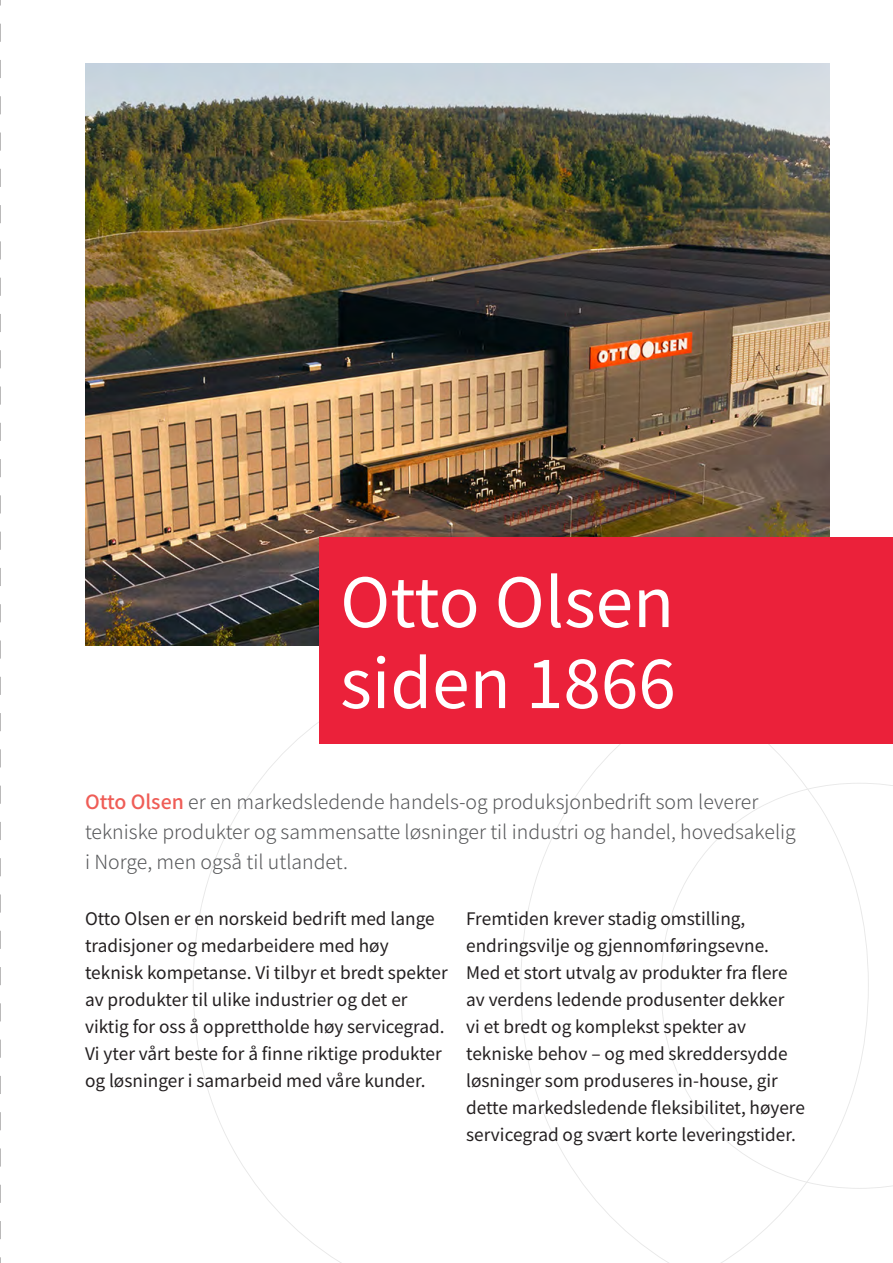
<style>
.page{position:relative;width:893px;height:1263px;background:#fff}
.page>*{position:absolute;margin:0;border:0;box-sizing:border-box;transform-origin:0 0}
.t1{font:67.5px/81px "Noto Sans JP";color:#fff}
.t2{font:300 19.5px/30px "Noto Sans JP";color:#57585a}
.t3{font:17.25px/27px "Noto Sans JP";color:#231f20}
.s1{font-weight:500;color:#ef5d57}
</style>
<div class="page">
<svg style="left:193px;top:722px;width:700px;height:541px"></svg>
<img style="left:85px;top:64px;width:744px;height:582px">
<div style="left:319px;top:537px;width:574px;height:207px;background:#eb213a"></div>
<svg style="left:0;top:0;width:1px;height:1263px"></svg>
<h1 class="t1" style="left:340px;top:563px;width:337px">Otto Olsen siden 1866</h1>
<p class="t2" style="left:85px;top:788px;width:712px"><span class="s1">Otto Olsen</span> er en markedsledende handels-og produksjonbedrift som leverer tekniske produkter og sammensatte løsninger til industri og handel, hovedsakelig i Norge, men også til utlandet.</p>
<p class="t3" style="left:85px;top:906px;width:364px">Otto Olsen er en norskeid bedrift med lange tradisjoner og medarbeidere med høy teknisk kompetanse. Vi tilbyr et bredt spekter av produkter til ulike industrier og det er viktig for oss å opprettholde høy servicegrad.<br>Vi yter vårt beste for å finne riktige produkter og løsninger i samarbeid med våre kunder.</p>
<p class="t3" style="left:466px;top:906px;width:340px">Fremtiden krever stadig omstilling, endringsvilje og gjennomføringsevne.<br>Med et stort utvalg av produkter fra flere av verdens ledende produsenter dekker<br>vi et bredt og komplekst spekter av tekniske behov – og med skreddersydde løsninger som produseres in-house, gir dette markedsledende fleksibilitet, høyere servicegrad og svært korte leveringstider.</p>
</div>
